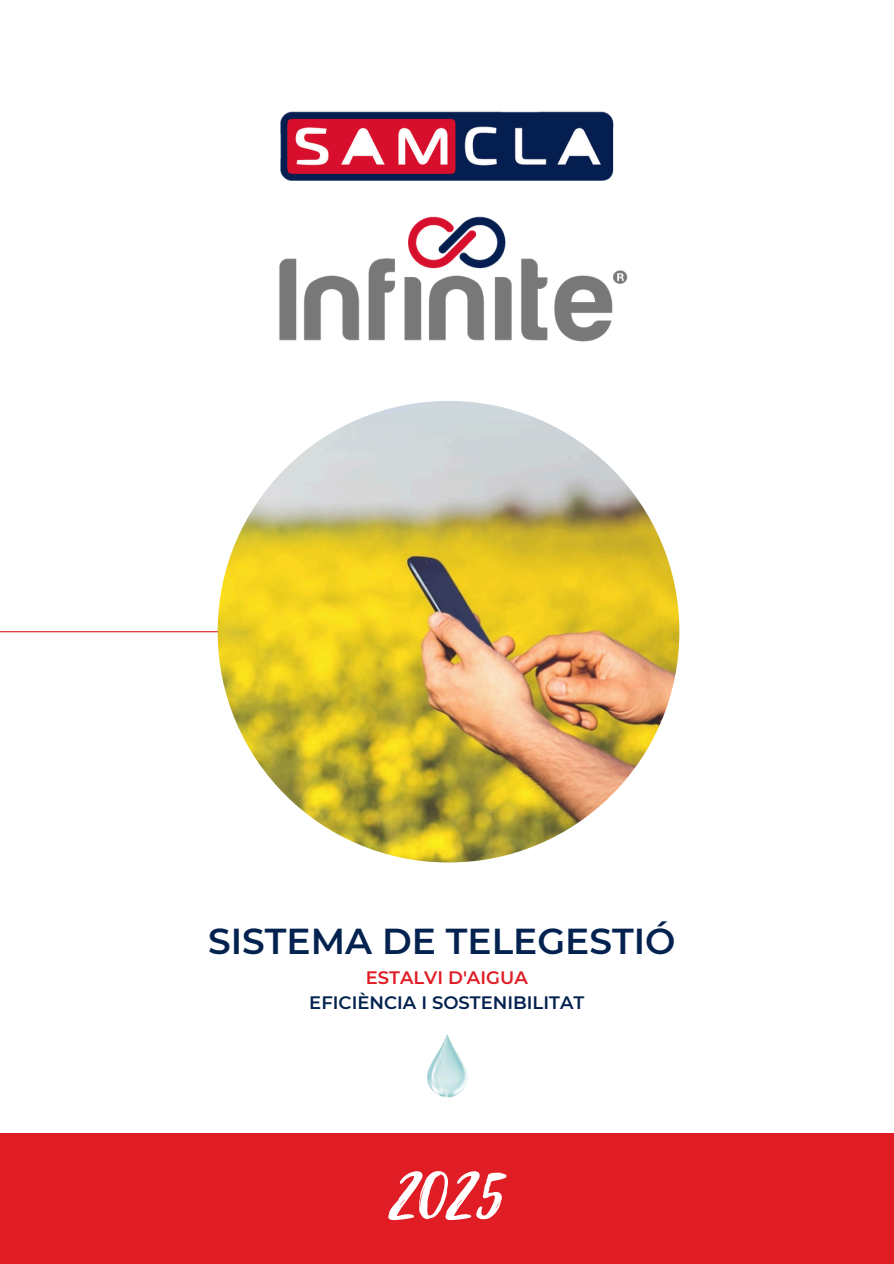
<style>
.page{position:relative;width:894px;height:1264px;background:#fff}
.page>*{position:absolute;margin:0;border:0;box-sizing:border-box;transform-origin:0 0}
.t1{font:75px "Playlist Script";color:#fff}
.t2{font:600 36px "Montserrat";color:#04224f}
.t3{font:600 18px "Montserrat";color:#04224f}
.t4{font:600 18px "Montserrat";color:#e01d25}
</style>
<div class="page">
<img style="left:279px;top:111px;width:349px;height:231px">
<hr style="left:0;top:631px;width:412px;height:1px;background:#e01d25">
<div style="left:0;top:1133px;width:893px;height:130px;background:#e01d25"></div>
<img style="left:217px;top:401px;width:462px;height:461px;border-radius:50%">
<img style="left:427px;top:1034px;width:41px;height:64px">
<p class="t2" style="left:208px;top:918px;width:469px">SISTEMA DE TELEGESTIÓ</p>
<p class="t4" style="left:365px;top:966px;width:163px">ESTALVI D'AIGUA</p>
<p class="t3" style="left:309px;top:991px;width:276px">EFICIÈNCIA I SOSTENIBILITAT</p>
<p class="t1" style="left:390px;top:1134px;width:114px">2025</p>
</div>
